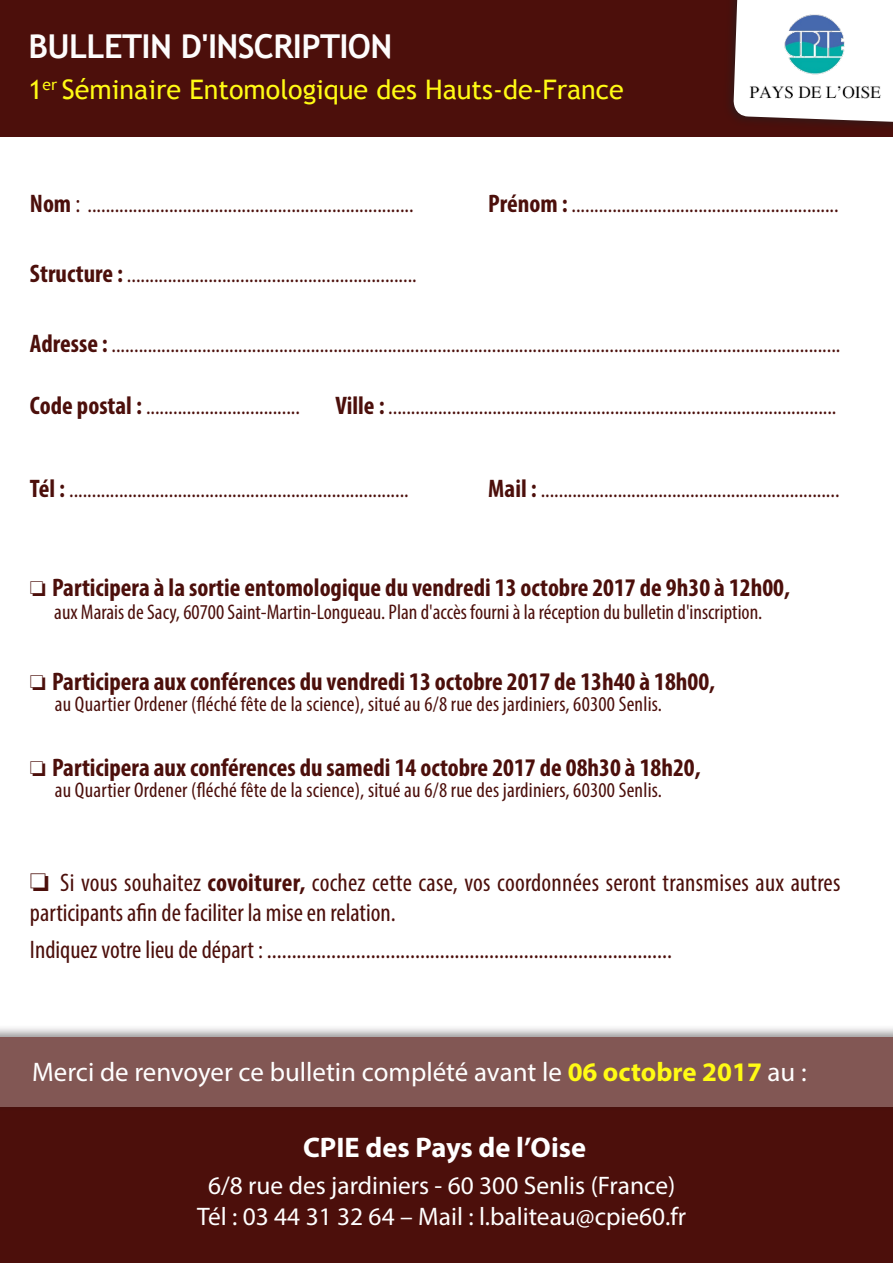
<style>
.page{position:relative;width:893px;height:1263px;background:#fff}
.page>*{position:absolute;margin:0;border:0;box-sizing:border-box;transform-origin:0 0}
.t1{font:700 32.85px "Trebuchet MS";letter-spacing:-.02em;color:#fdfcfc}
.t2{font:700 28.35px "Myriad Pro";color:#fff}
.t3{font:26.85px "Myriad Pro";color:#fff}
.t4{font:26.85px "Trebuchet MS";color:#fffb14}
.t5{font:condensed 25.5px/30.6px "Myriad Pro";color:#4c0f0b}
.t6{font:700 condensed 25.5px "Myriad Pro";color:#4c0f0b}
.t7{font:25.35px "Myriad Pro";color:#fff}
.t8{font:condensed 23.4px "Myriad Pro";color:#4c0f0b}
.t9{font:condensed 21.15px "Myriad Pro";letter-spacing:.01em;color:#4c0f0b}
.s1{font-weight:700;font-size:25.5px}
.s2{font-size:25.5px}
.s3{font-weight:700}
.s4{font-weight:700;color:#fffb14}
</style>
<div class="page">
<div style="left:0;top:0;width:893px;height:137px;background:#4c0f0b"></div>
<svg style="left:733px;top:0;width:160px;height:126px;background:#d5cbcb"></svg>
<img style="left:742px;top:0;width:145px;height:126px">
<div style="left:0;top:1042px;width:893px;height:221px;background:#4c0f0b"></div>
<div style="left:0;top:1024px;width:893px;height:88px;background:#231f20;opacity:.48"></div>
<div style="left:0;top:1037px;width:893px;height:69px;background:#825754"></div>
<p class="t1" style="left:28px;top:26px;width:365px">BULLETIN D'INSCRIPTION</p>
<p class="t4" style="left:28px;top:72px;width:597px">1<sup>er</sup> Séminaire Entomologique des Hauts-de-France</p>
<p class="t8" style="left:30px;top:190px;width:385px"><span class="s1">Nom</span> <span class="s2">:</span> ........................................................................</p>
<p class="t8" style="left:488px;top:190px;width:352px"><span class="s1">Prénom :</span> ...........................................................</p>
<p class="t8" style="left:30px;top:260px;width:388px"><span class="s1">Structure :</span> ................................................................</p>
<p class="t8" style="left:30px;top:330px;width:812px"><span class="s1">Adresse :</span> .................................................................................................................................................................</p>
<p class="t8" style="left:30px;top:392px;width:271px"><span class="s1">Code postal :</span> ..................................</p>
<p class="t8" style="left:335px;top:392px;width:502px"><span class="s1">Ville :</span> ...................................................................................................</p>
<p class="t8" style="left:30px;top:475px;width:380px"><span class="s1">Tél :</span> ...........................................................................</p>
<p class="t8" style="left:488px;top:475px;width:353px"><span class="s1">Mail :</span> ..................................................................</p>
<p class="t6" style="left:30px;top:572px;width:761px">❏ Participera à la sortie entomologique du vendredi 13 octobre 2017 de 9h30 à 12h00,</p>
<p class="t9" style="left:54px;top:599px;width:710px">aux Marais de Sacy, 60700 Saint-Martin-Longueau. Plan d'accès fourni à la réception du bulletin d'inscription.</p>
<p class="t6" style="left:30px;top:665px;width:687px">❏ Participera aux conférences du vendredi 13 octobre 2017 de 13h40 à 18h00,</p>
<p class="t9" style="left:55px;top:691px;width:609px">au Quartier Ordener (fléché fête de la science), situé au 6/8 rue des jardiniers, 60300 Senlis.</p>
<p class="t6" style="left:30px;top:751px;width:672px">❏ Participera aux conférences du samedi 14 octobre 2017 de 08h30 à 18h20,</p>
<p class="t9" style="left:55px;top:777px;width:609px">au Quartier Ordener (fléché fête de la science), situé au 6/8 rue des jardiniers, 60300 Senlis.</p>
<p class="t5" style="left:30px;top:867px;width:812px">❏ Si vous souhaitez <span class="s3">covoiturer,</span> cochez cette case, vos coordonnées seront transmises aux autres participants afin de faciliter la mise en relation.</p>
<p class="t5" style="left:30px;top:934px;width:643px">Indiquez votre lieu de départ : ..................................................................................</p>
<p class="t3" style="left:32px;top:1055px;width:776px">Merci de renvoyer ce bulletin complété avant le <span class="s4">06 octobre 2017</span> au :</p>
<p class="t2" style="left:303px;top:1129px;width:285px">CPIE des Pays de l’Oise</p>
<p class="t7" style="left:208px;top:1170px;width:469px">6/8 rue des jardiniers - 60 300 Senlis (France)</p>
<p class="t7" style="left:197px;top:1201px;width:491px">Tél : 03 44 31 32 64 – Mail : l.baliteau@cpie60.fr</p>
</div>
